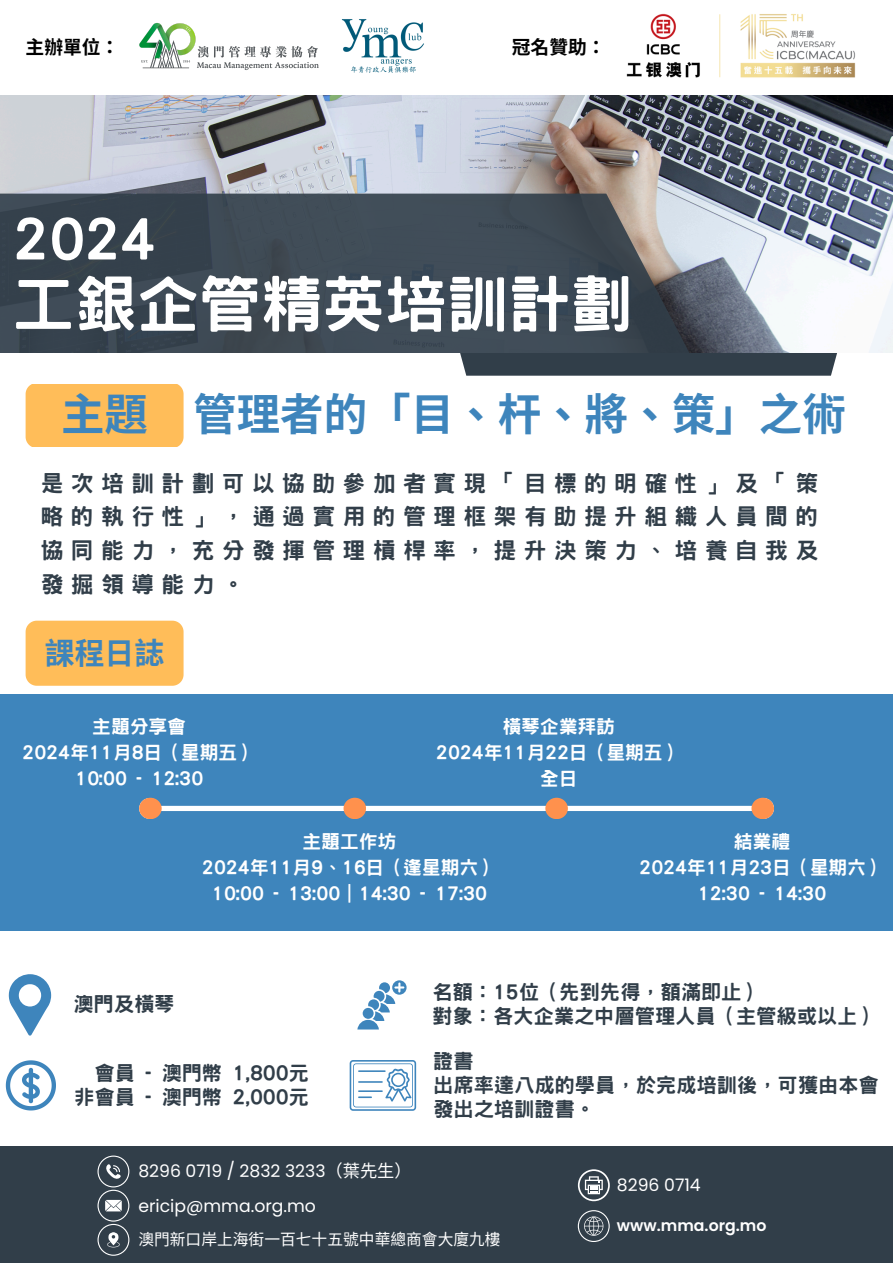
<style>
.page{position:relative;width:893px;height:1263px;background:#fff}
.page>*{position:absolute;margin:0;border:0;box-sizing:border-box;transform-origin:0 0}
.t1{font:800 61.95px "Han Wang Hei";color:#fff}
.t2{font:800 56.25px "Han Wang Hei";color:#fff}
.t3{font:700 43.5px "Noto Sans CJ Ksc";color:#3e85bc}
.t4{font:700 29.85px "Noto Sans CJ Ksc";color:#3e85bc}
.t5{font:800 22.73px/33.8px "Han Wang Hei";letter-spacing:.33em;color:#313e49;text-align:justify}
.t6{font:800 20.25px/24.2px "Han Wang Hei";color:#313e49}
.t7{font:800 18.75px/25.9px "Han Wang Hei";color:#fff;text-align:center}
.t8{font:700 18.75px "Noto Sans TC";color:#000}
.t9{font:17.25px "Poppins";color:#fff}
.t10{font:15.75px "Noto Sans CJ Ksc";color:#fff}
.t11{font:600 15.75px "Poppins";color:#fff}
.s1{font-family:"Noto Sans CJ Ksc"}
</style>
<div class="page">
<div style="left:0;top:694px;width:893px;height:236px;background:#3e85bc"></div>
<div style="left:460px;top:353px;width:377px;height:23px;background:#313e49"></div>
<img style="left:0;top:95px;width:893px;height:258px">
<svg style="left:0;top:194px;width:689px;height:159px;background:#424d57"></svg>
<div style="left:0;top:1146px;width:893px;height:117px;background:#313e49"></div>
<svg style="left:9px;top:974px;width:42px;height:62px"></svg>
<svg style="left:578px;top:1210px;width:31px;height:32px"></svg>
<svg style="left:97px;top:1155px;width:32px;height:101px"></svg>
<svg style="left:578px;top:1169px;width:32px;height:32px"></svg>
<div style="left:159px;top:806px;width:595px;height:5px;background:#fff"></div>
<div style="left:139px;top:798px;width:21px;height:21px;border:5px solid #fff;border-radius:50%"></div>
<div style="left:753px;top:798px;width:21px;height:21px;border:5px solid #fff;border-radius:50%"></div>
<div style="left:751px;top:798px;width:23px;height:21px;background:#ff914d;border-radius:50%"></div>
<div style="left:545px;top:798px;width:23px;height:21px;background:#ff914d;border-radius:50%"></div>
<div style="left:343px;top:798px;width:23px;height:21px;background:#ff914d;border-radius:50%"></div>
<div style="left:139px;top:798px;width:23px;height:21px;background:#ff914d;border-radius:50%"></div>
<svg style="left:6px;top:1060px;width:50px;height:50px"></svg>
<svg style="left:357px;top:980px;width:49px;height:49px"></svg>
<svg style="left:350px;top:1060px;width:66px;height:51px"></svg>
<div style="left:26px;top:621px;width:158px;height:65px;background:#ffbd59"></div>
<div style="left:26px;top:385px;width:158px;height:61px;background:#ffbd59"></div>
<img style="left:139px;top:22px;width:180px;height:48px">
<img style="left:341px;top:19px;width:83px;height:54px">
<img style="left:626px;top:13px;width:230px;height:65px">
<h6 class="t8" style="left:26px;top:32px;width:95px">主辦單位：</h6>
<h6 class="t8" style="left:512px;top:32px;width:95px">冠名贊助：</h6>
<h1 class="t2" style="left:13px;top:211px;width:145px">2024</h1>
<h1 class="t1" style="left:13px;top:273px;width:621px">工銀企管精英培訓計劃</h1>
<p class="t3" style="left:61px;top:379px;width:88px">主題</p>
<h4 class="t3" style="left:193px;top:379px;width:652px">管理者的「目、杆、將、策」之術</h4>
<h5 class="t5" style="left:41px;top:466px;width:779px">是次培訓計劃可以協助參加者實現「目標的明確性」及「策略的執行性」，通過實用的管理框架有助提升組織人員間的協同能力，充分發揮管理槓桿率，提升決策力、培養自我及發掘領導能力。</h5>
<p class="t4" style="left:45px;top:629px;width:121px">課程日誌</p>
<h2 class="t7" style="left:22px;top:713px;width:235px">主題分享會<br>2024年11月8日（星期五）<br>10:00 - 12:30</h2>
<h6 class="t7" style="left:436px;top:713px;width:247px">橫琴企業拜訪<br>2024年11月22日（星期五）全日</h6>
<h2 class="t7" style="left:202px;top:829px;width:296px">主題工作坊<br>2024年11月9、16日（逢星期六）<br>10:00 - 13:00｜14:30 - 17:30</h2>
<h6 class="t7" style="left:639px;top:829px;width:247px">結業禮<br>2024年11月23日（星期六）<br>12:30 - 14:30</h6>
<p class="t6" style="left:73px;top:992px;width:103px">澳門及橫琴</p>
<h6 class="t6" style="left:74px;top:1060px;width:236px;text-align:right">會員 - 澳門幣 1,800元非會員 - 澳門幣 2,000元</h6>
<h5 class="t9" style="left:138px;top:1159px;width:275px">8296 0719 / 2832 3233<span class="s1">（葉先生）</span></h5>
<p class="t9" style="left:138px;top:1193px;width:179px">ericip@mma.org.mo</p>
<h6 class="t6" style="left:432px;top:980px;width:447px">名額：15位（先到先得，額滿即止）<br>對象：各大企業之中層管理人員（主管級或以上）</h6>
<p class="t6" style="left:433px;top:1048px;width:447px">證書<br>出席率達八成的學員，於完成培訓後，可獲由本會發出之培訓證書。</p>
<h3 class="t9" style="left:617px;top:1173px;width:85px">8296 0714</h3>
<p class="t10" style="left:138px;top:1226px;width:363px">澳門新口岸上海街一百七十五號中華總商會大廈九樓</p>
<p class="t11" style="left:617px;top:1214px;width:151px">www.mma.org.mo</p>
</div>
